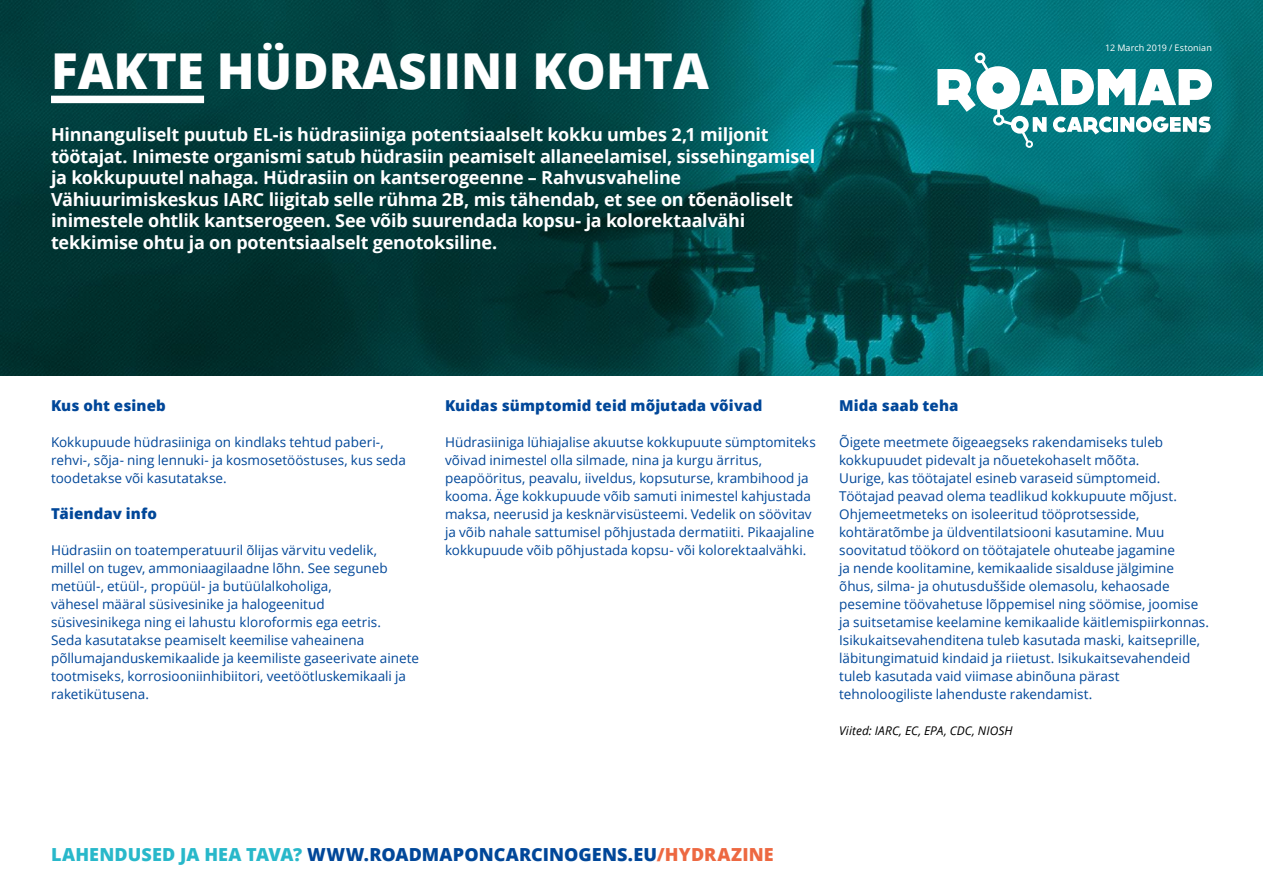
<style>
.page{position:relative;width:1263px;height:893px;background:#fff}
.page>*{position:absolute;margin:0;border:0;box-sizing:border-box;transform-origin:0 0}
.Titel_Cyrilisch{font:800 49.5px "Open Sans";color:#fff}
.Intro_wit{font:700 18px/21.6px "Open Sans";letter-spacing:-.015em;color:#fff}
.URL{font:800 18px "Open Sans";letter-spacing:.005em;color:#004799}
.Kopje{font:800 15px "Open Sans";letter-spacing:.01em;color:#004799}
.t1{font:13.5px/18px "Open Sans";color:#004799}
.ref{font:italic 12px "Open Sans";letter-spacing:.005em;color:#000}
.t2{font:9px "Open Sans";letter-spacing:.015em;color:#fff}
.s1{color:#28b8ca}
.s2{color:#ed6841}
</style>
<div class="page">
<img style="left:1px;top:0;width:1262px;height:375px">
<img style="left:0;top:0;width:1px;height:375px">
<div style="left:51px;top:96px;width:153px;height:7px;background:#fff"></div>
<svg style="left:937px;top:52px;width:275px;height:96px"></svg>
<p class="Titel_Cyrilisch" style="left:51px;top:33px;width:660px">FAKTE HÜDRASIINI KOHTA</p>
<p class="Intro_wit" style="left:51px;top:123px;width:766px">Hinnanguliselt puutub EL-is hüdrasiiniga potentsiaalselt kokku umbes 2,1 miljonit töötajat. Inimeste organismi satub hüdrasiin peamiselt allaneelamisel, sissehingamisel ja kokkupuutel nahaga. Hüdrasiin on kantserogeenne – Rahvusvaheline Vähiuurimiskeskus IARC liigitab selle rühma 2B, mis tähendab, et see on tõenäoliselt inimestele ohtlik kantserogeen. See võib suurendada kopsu- ja kolorektaalvähi tekkimise ohtu ja on potentsiaalselt genotoksiline.</p>
<p class="t2" style="left:1105px;top:42px;width:108px">12 March 2019 / Estonian</p>
<p class="Kopje" style="left:51px;top:394px;width:116px">Kus oht esineb</p>
<p class="t1" style="left:51px;top:433px;width:356px">Kokkupuude hüdrasiiniga on kindlaks tehtud paberi-, rehvi-, sõja- ning lennuki- ja kosmosetööstuses, kus seda toodetakse või kasutatakse.</p>
<p class="Kopje" style="left:51px;top:502px;width:108px">Täiendav info</p>
<p class="t1" style="left:51px;top:541px;width:370px">Hüdrasiin on toatemperatuuril õlijas värvitu vedelik,<br>millel on tugev, ammoniaagilaadne lõhn. See seguneb metüül-, etüül-, propüül- ja butüülalkoholiga,<br>vähesel määral süsivesinike ja halogeenitud<br>süsivesinikega ning ei lahustu kloroformis ega eetris.<br>Seda kasutatakse peamiselt keemilise vaheainena põllumajanduskemikaalide ja keemiliste gaseerivate ainete tootmiseks, korrosiooniinhibiitori, veetöötluskemikaali ja raketikütusena.</p>
<p class="Kopje" style="left:445px;top:394px;width:319px">Kuidas sümptomid teid mõjutada võivad</p>
<p class="t1" style="left:445px;top:433px;width:372px">Hüdrasiiniga lühiajalise akuutse kokkupuute sümptomiteks võivad inimestel olla silmade, nina ja kurgu ärritus, peapööritus, peavalu, iiveldus, kopsuturse, krambihood ja kooma. Äge kokkupuude võib samuti inimestel kahjustada maksa, neerusid ja kesknärvisüsteemi. Vedelik on söövitav ja võib nahale sattumisel põhjustada dermatiiti. Pikaajaline kokkupuude võib põhjustada kopsu- või kolorektaalvähki.</p>
<p class="Kopje" style="left:839px;top:394px;width:121px">Mida saab teha</p>
<p class="t1" style="left:839px;top:433px;width:371px">Õigete meetmete õigeaegseks rakendamiseks tuleb kokkupuudet pidevalt ja nõuetekohaselt mõõta.<br>Uurige, kas töötajatel esineb varaseid sümptomeid.<br>Töötajad peavad olema teadlikud kokkupuute mõjust.<br>Ohjemeetmeteks on isoleeritud tööprotsesside, kohtäratõmbe ja üldventilatsiooni kasutamine. Muu soovitatud töökord on töötajatele ohuteabe jagamine<br>ja nende koolitamine, kemikaalide sisalduse jälgimine õhus, silma- ja ohutusduššide olemasolu, kehaosade pesemine töövahetuse lõppemisel ning söömise, joomise ja suitsetamise keelamine kemikaalide käitlemispiirkonnas.<br>Isikukaitsevahenditena tuleb kasutada maski, kaitseprille, läbitungimatuid kindaid ja riietust. Isikukaitsevahendeid tuleb kasutada vaid viimase abinõuna pärast tehnoloogiliste lahenduste rakendamist.</p>
<p class="ref" style="left:839px;top:722px;width:175px">Viited: IARC, EC, EPA, CDC, NIOSH</p>
<p class="URL" style="left:51px;top:841px;width:724px"><span class="s1">LAHENDUSED JA HEA TAVA?</span> WWW.ROADMAPONCARCINOGENS.EU<span class="s2">/HYDRAZINE</span></p>
</div>
